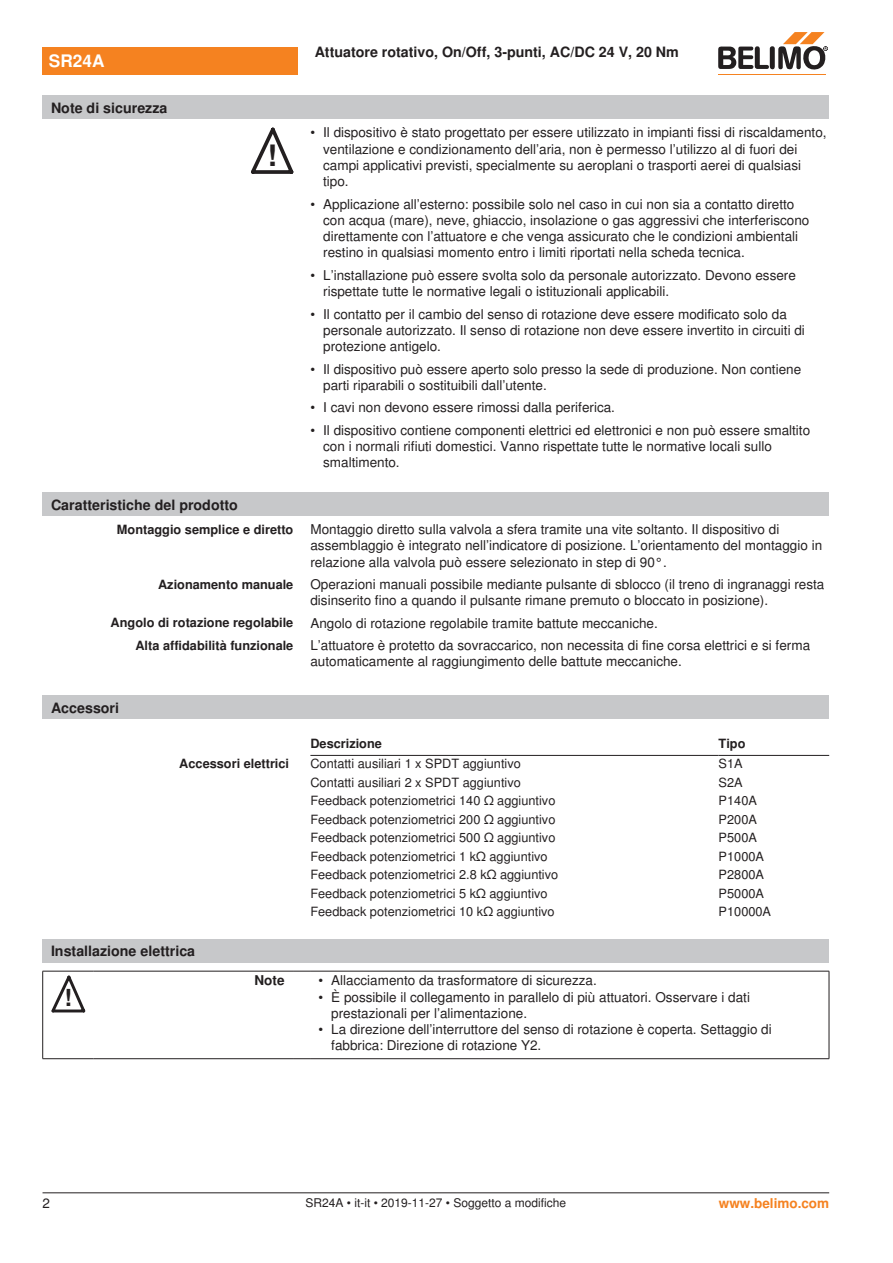
<style>
.page{position:relative;width:893px;height:1263px;background:#fff}
.page>*{position:absolute;margin:0;border:0;box-sizing:border-box;transform-origin:0 0}
.t1{font:700 29.55px "Nimbus Sans BEL";color:#231f20}
.t2{font:700 23.55px "Nimbus Sans BEL";color:#231f20}
.t3{font:700 17.25px "Nimbus Sans BEL";color:#fff}
.t4{font:700 14.25px "Nimbus Sans BEL";color:#231f20}
.Bulletpoints_1_5mm_A{font:13.5px/16.2px "Nimbus Sans BEL";color:#231f20}
.Bulletpoints{font:13.5px/16.2px "Nimbus Sans BEL";color:#231f20}
.Rechtsbündig_Footer{font:700 13.5px "Nimbus Sans BEL";color:#f58220}
.Tabellenkopf_rechtsb{font:700 13.5px "Nimbus Sans BEL";color:#231f20}
.Tabellentext_1mm{font:12.75px "Nimbus Sans BEL";color:#231f20}
.Rechtsbündig{font:700 12.75px "Nimbus Sans BEL";color:#231f20}
.Tabellenkopf_rechtsb-2{font:700 12.75px "Nimbus Sans BEL";color:#231f20}
.Tabellenkopf{font:700 12.75px "Nimbus Sans BEL";color:#231f20}
.Footer_EU_center{font:12px "Nimbus Sans BEL";color:#231f20}
</style>
<div class="page">
<svg style="left:251px;top:128px;width:42px;height:46px"></svg>
<div style="left:43px;top:493px;width:786px;height:23px;background:#c7c8ca"></div>
<div style="left:43px;top:696px;width:786px;height:23px;background:#c7c8ca"></div>
<hr style="left:310px;top:755px;width:409px;height:1px;background:#231f20">
<hr style="left:719px;top:755px;width:110px;height:1px;background:#231f20">
<div style="left:43px;top:939px;width:786px;height:23px;background:#c7c8ca"></div>
<hr style="left:42px;top:971px;width:1px;height:87px;background:#231f20">
<hr style="left:829px;top:971px;width:1px;height:87px;background:#231f20">
<hr style="left:43px;top:971px;width:51px;height:1px;background:#231f20">
<hr style="left:94px;top:971px;width:199px;height:1px;background:#231f20">
<svg style="left:293px;top:971px;width:17px;height:1px"></svg>
<hr style="left:310px;top:971px;width:519px;height:1px;background:#231f20">
<hr style="left:43px;top:1058px;width:51px;height:1px;background:#231f20">
<hr style="left:94px;top:1058px;width:199px;height:1px;background:#231f20">
<svg style="left:293px;top:1058px;width:17px;height:1px"></svg>
<hr style="left:310px;top:1058px;width:519px;height:1px;background:#231f20">
<svg style="left:51px;top:975px;width:34px;height:38px"></svg>
<div style="left:43px;top:47px;width:255px;height:27px;background:#f58220"></div>
<hr style="left:718px;top:74px;width:107px;height:1px;background:#f58220">
<svg style="left:718px;top:32px;width:110px;height:38px"></svg>
<div style="left:43px;top:96px;width:786px;height:23px;background:#c7c8ca"></div>
<hr style="left:43px;top:1192px;width:786px;height:1px;background:#231f20">
<p class="t3" style="left:49px;top:51px;width:57px">SR24A</p>
<p class="t4" style="left:51px;top:99px;width:118px">Note di sicurezza</p>
<p class="t1" style="left:267px;top:138px;width:11px">!</p>
<p class="t4" style="left:315px;top:44px;width:366px">Attuatore rotativo, On/Off, 3-punti, AC/DC 24 V, 20 Nm</p>
<p class="Bulletpoints_1_5mm_A" style="left:323px;top:125px;width:505px;text-indent:-13px">• Il dispositivo è stato progettato per essere utilizzato in impianti fissi di riscaldamento, ventilazione e condizionamento dell’aria, non è permesso l’utilizzo al di fuori dei campi applicativi previsti, specialmente su aeroplani o trasporti aerei di qualsiasi tipo.</p>
<p class="Bulletpoints_1_5mm_A" style="left:323px;top:196px;width:488px;text-indent:-13px">• Applicazione all’esterno: possibile solo nel caso in cui non sia a contatto diretto con acqua (mare), neve, ghiaccio, insolazione o gas aggressivi che interferiscono direttamente con l’attuatore e che venga assicurato che le condizioni ambientali restino in qualsiasi momento entro i limiti riportati nella scheda tecnica.</p>
<p class="Bulletpoints_1_5mm_A" style="left:323px;top:267px;width:474px;text-indent:-13px">• L’installazione può essere svolta solo da personale autorizzato. Devono essere rispettate tutte le normative legali o istituzionali applicabili.</p>
<p class="Bulletpoints_1_5mm_A" style="left:323px;top:306px;width:483px;text-indent:-13px">• Il contatto per il cambio del senso di rotazione deve essere modificato solo da personale autorizzato. Il senso di rotazione non deve essere invertito in circuiti di protezione antigelo.</p>
<p class="Bulletpoints_1_5mm_A" style="left:323px;top:361px;width:479px;text-indent:-13px">• Il dispositivo può essere aperto solo presso la sede di produzione. Non contiene parti riparabili o sostituibili dall’utente.</p>
<p class="Bulletpoints_1_5mm_A" style="left:310px;top:400px;width:306px">• I cavi non devono essere rimossi dalla periferica.</p>
<p class="Bulletpoints_1_5mm_A" style="left:323px;top:422px;width:488px;text-indent:-13px">• Il dispositivo contiene componenti elettrici ed elettronici e non può essere smaltito con i normali rifiuti domestici. Vanno rispettate tutte le normative locali sullo smaltimento.</p>
<p class="t4" style="left:51px;top:496px;width:188px">Caratteristiche del prodotto</p>
<p class="Rechtsbündig" style="left:117px;top:522px;width:178px">Montaggio semplice e diretto</p>
<p class="Bulletpoints_1_5mm_A" style="left:310px;top:522px;width:513px">Montaggio diretto sulla valvola a sfera tramite una vite soltanto. Il dispositivo di assemblaggio è integrato nell’indicatore di posizione. L’orientamento del montaggio in relazione alla valvola può essere selezionato in step di 90°.</p>
<p class="Rechtsbündig" style="left:158px;top:576px;width:137px">Azionamento manuale</p>
<p class="Bulletpoints_1_5mm_A" style="left:310px;top:576px;width:515px">Operazioni manuali possibile mediante pulsante di sblocco (il treno di ingranaggi resta disinserito fino a quando il pulsante rimane premuto o bloccato in posizione).</p>
<p class="Rechtsbündig" style="left:111px;top:615px;width:184px">Angolo di rotazione regolabile</p>
<p class="Bulletpoints_1_5mm_A" style="left:310px;top:615px;width:349px">Angolo di rotazione regolabile tramite battute meccaniche.</p>
<p class="Rechtsbündig" style="left:135px;top:637px;width:159px">Alta affidabilità funzionale</p>
<p class="Bulletpoints_1_5mm_A" style="left:310px;top:637px;width:501px">L’attuatore è protetto da sovraccarico, non necessita di fine corsa elettrici e si ferma automaticamente al raggiungimento delle battute meccaniche.</p>
<p class="t4" style="left:51px;top:699px;width:70px">Accessori</p>
<p class="Tabellenkopf" style="left:310px;top:735px;width:73px">Descrizione</p>
<p class="Tabellenkopf" style="left:719px;top:735px;width:28px">Tipo</p>
<p class="Tabellenkopf_rechtsb-2" style="left:179px;top:756px;width:111px">Accessori elettrici</p>
<p class="Tabellentext_1mm" style="left:310px;top:756px;width:212px">Contatti ausiliari 1 x SPDT aggiuntivo</p>
<p class="Tabellentext_1mm" style="left:719px;top:756px;width:26px">S1A</p>
<p class="Tabellentext_1mm" style="left:310px;top:775px;width:212px">Contatti ausiliari 2 x SPDT aggiuntivo</p>
<p class="Tabellentext_1mm" style="left:719px;top:775px;width:26px">S2A</p>
<p class="Tabellentext_1mm" style="left:310px;top:793px;width:246px">Feedback potenziometrici 140 Ω aggiuntivo</p>
<p class="Tabellentext_1mm" style="left:719px;top:793px;width:40px">P140A</p>
<p class="Tabellentext_1mm" style="left:310px;top:812px;width:246px">Feedback potenziometrici 200 Ω aggiuntivo</p>
<p class="Tabellentext_1mm" style="left:719px;top:812px;width:40px">P200A</p>
<p class="Tabellentext_1mm" style="left:310px;top:830px;width:246px">Feedback potenziometrici 500 Ω aggiuntivo</p>
<p class="Tabellentext_1mm" style="left:719px;top:830px;width:40px">P500A</p>
<p class="Tabellentext_1mm" style="left:310px;top:849px;width:239px">Feedback potenziometrici 1 kΩ aggiuntivo</p>
<p class="Tabellentext_1mm" style="left:719px;top:849px;width:47px">P1000A</p>
<p class="Tabellentext_1mm" style="left:310px;top:867px;width:249px">Feedback potenziometrici 2.8 kΩ aggiuntivo</p>
<p class="Tabellentext_1mm" style="left:719px;top:867px;width:47px">P2800A</p>
<p class="Tabellentext_1mm" style="left:310px;top:886px;width:239px">Feedback potenziometrici 5 kΩ aggiuntivo</p>
<p class="Tabellentext_1mm" style="left:719px;top:886px;width:47px">P5000A</p>
<p class="Tabellentext_1mm" style="left:310px;top:904px;width:246px">Feedback potenziometrici 10 kΩ aggiuntivo</p>
<p class="Tabellentext_1mm" style="left:719px;top:904px;width:54px">P10000A</p>
<p class="t4" style="left:51px;top:942px;width:146px">Installazione elettrica</p>
<p class="t2" style="left:64px;top:984px;width:9px">!</p>
<p class="Tabellenkopf_rechtsb" style="left:255px;top:972px;width:31px">Note</p>
<p class="Bulletpoints" style="left:319px;top:973px;width:280px">• Allacciamento da trasformatore di sicurezza.</p>
<p class="Bulletpoints" style="left:331px;top:989px;width:420px;text-indent:-13px">• È possibile il collegamento in parallelo di più attuatori. Osservare i dati prestazionali per l’alimentazione.</p>
<p class="Bulletpoints" style="left:331px;top:1021px;width:442px;text-indent:-13px">• La direzione dell’interruttore del senso di rotazione è coperta. Settaggio di fabbrica: Direzione di rotazione Y2.</p>
<p class="Bulletpoints_1_5mm_A" style="left:43px;top:1196px;width:9px">2</p>
<p class="Footer_EU_center" style="left:305px;top:1196px;width:262px">SR24A • it-it • 2019-11-27 • Soggetto a modifiche</p>
<p class="Rechtsbündig_Footer" style="left:719px;top:1195px;width:112px">www.belimo.com</p>
</div>
